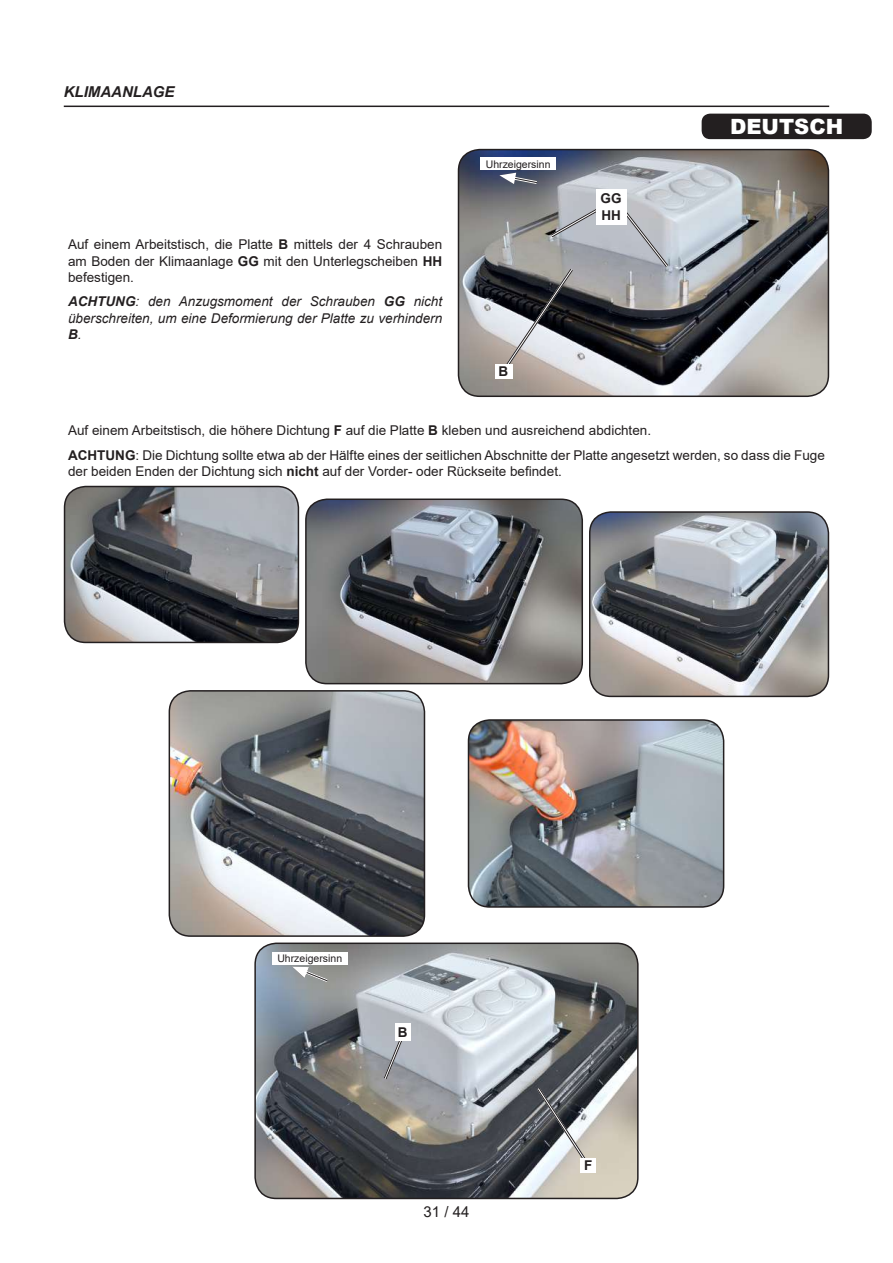
<style>
.page{position:relative;width:893px;height:1263px;background:#fff}
.page>*{position:absolute;margin:0;border:0;box-sizing:border-box;transform-origin:0 0}
.t1{font:900 21px "Arial";color:#fff}
.t2{font:italic 700 15px "Arial";color:#231f20}
.t3{font:15px "Arial";color:#231f20}
.t4{font:13.5px/16.2px "Arial";color:#231f20;text-align:justify}
.t5{font:italic 13.5px/16.2px "Arial";color:#231f20;text-align:justify}
.t6{font:700 13.5px/17.7px "Arial";color:#231f20}
.t7{font:10.5px "Arial";color:#231f20}
.s1{font-weight:700}
</style>
<div class="page">
<hr style="left:64px;top:106px;width:765px;height:1px;background:#231f20">
<div style="left:702px;top:114px;width:170px;height:25px;background:#231f20;border-radius:9px"></div>
<img style="left:458px;top:150px;width:370px;height:246px">
<div style="left:458px;top:149px;width:371px;height:248px;border:2px solid #231f20;border-radius:21px"></div>
<img style="left:65px;top:486px;width:233px;height:156px">
<div style="left:64px;top:486px;width:235px;height:157px;border:2px solid #231f20;border-radius:21px"></div>
<img style="left:307px;top:501px;width:275px;height:183px">
<div style="left:305px;top:498px;width:278px;height:186px;border:2px solid #231f20;border-radius:21px"></div>
<img style="left:590px;top:512px;width:238px;height:184px">
<div style="left:589px;top:511px;width:240px;height:186px;border:2px solid #231f20;border-radius:21px"></div>
<img style="left:169px;top:691px;width:255px;height:245px">
<div style="left:169px;top:690px;width:256px;height:247px;border:2px solid #231f20;border-radius:21px"></div>
<img style="left:468px;top:720px;width:256px;height:187px">
<div style="left:468px;top:719px;width:256px;height:189px;border:2px solid #231f20;border-radius:21px"></div>
<img style="left:257px;top:945px;width:380px;height:253px">
<div style="left:254px;top:942px;width:385px;height:257px;border:2px solid #231f20;border-radius:21px"></div>
<svg style="left:381px;top:1036px;width:24px;height:46px"></svg>
<svg style="left:534px;top:1084px;width:56px;height:82px;background:#7c7f82"></svg>
<svg style="left:502px;top:265px;width:74px;height:105px;background:#7a7a7d"></svg>
<svg style="left:547px;top:202px;width:61px;height:38px;background:#aaadb2"></svg>
<svg style="left:615px;top:201px;width:56px;height:69px;background:#b5b8bf"></svg>
<svg style="left:499px;top:173px;width:41px;height:13px"></svg>
<svg style="left:292px;top:966px;width:39px;height:19px"></svg>
<div style="left:395px;top:1023px;width:15px;height:18px;background:#fff"></div>
<div style="left:580px;top:1158px;width:16px;height:14px;background:#fff"></div>
<div style="left:495px;top:364px;width:17px;height:14px;background:#fff"></div>
<div style="left:596px;top:189px;width:30px;height:35px;background:#fff"></div>
<div style="left:480px;top:157px;width:76px;height:13px;background:#fff"></div>
<div style="left:272px;top:952px;width:75px;height:13px;background:#fff"></div>
<p class="t2" style="left:64px;top:82px;width:112px">KLIMAANLAGE</p>
<p class="t4" style="left:68px;top:236px;width:376px">Auf einem Arbeitstisch, die Platte <span class="s1">B</span> mittels der 4 Schrauben am Boden der Klimaanlage <span class="s1">GG</span> mit den Unterlegscheiben <span class="s1">HH </span>befestigen.</p>
<p class="t5" style="left:68px;top:294px;width:376px"><span class="s1">ACHTUNG</span>: den Anzugsmoment der Schrauben <span class="s1">GG</span> nicht überschreiten, um eine Deformierung der Platte zu verhindern <span class="s1">B</span>.</p>
<p class="t7" style="left:486px;top:157px;width:66px">Uhrzeigersinn</p>
<p class="t6" style="left:499px;top:362px;width:11px">B</p>
<p class="t6" style="left:601px;top:189px;width:23px">GG<br>HH</p>
<h1 class="t1" style="left:730px;top:111px;width:115px">DEUTSCH</h1>
<p class="t4" style="left:68px;top:418px;width:758px;line-height:24.8px">Auf einem Arbeitstisch, die höhere Dichtung <span class="s1">F</span> auf die Platte <span class="s1">B</span> kleben und ausreichend abdichten.<br><span class="s1">ACHTUNG</span>: Die Dichtung sollte etwa ab der Hälfte eines der seitlichen Abschnitte der Platte angesetzt werden, so dass die Fuge</p>
<p class="t4" style="left:68px;top:463px;width:495px">der beiden Enden der Dichtung sich <span class="s1">nicht</span> auf der Vorder- oder Rückseite befindet.</p>
<p class="t7" style="left:277px;top:951px;width:66px">Uhrzeigersinn</p>
<p class="t6" style="left:398px;top:1024px;width:11px">B</p>
<p class="t3" style="left:424px;top:1201px;width:47px">31 / 44</p>
<p class="t6" style="left:584px;top:1157px;width:10px">F</p>
</div>
